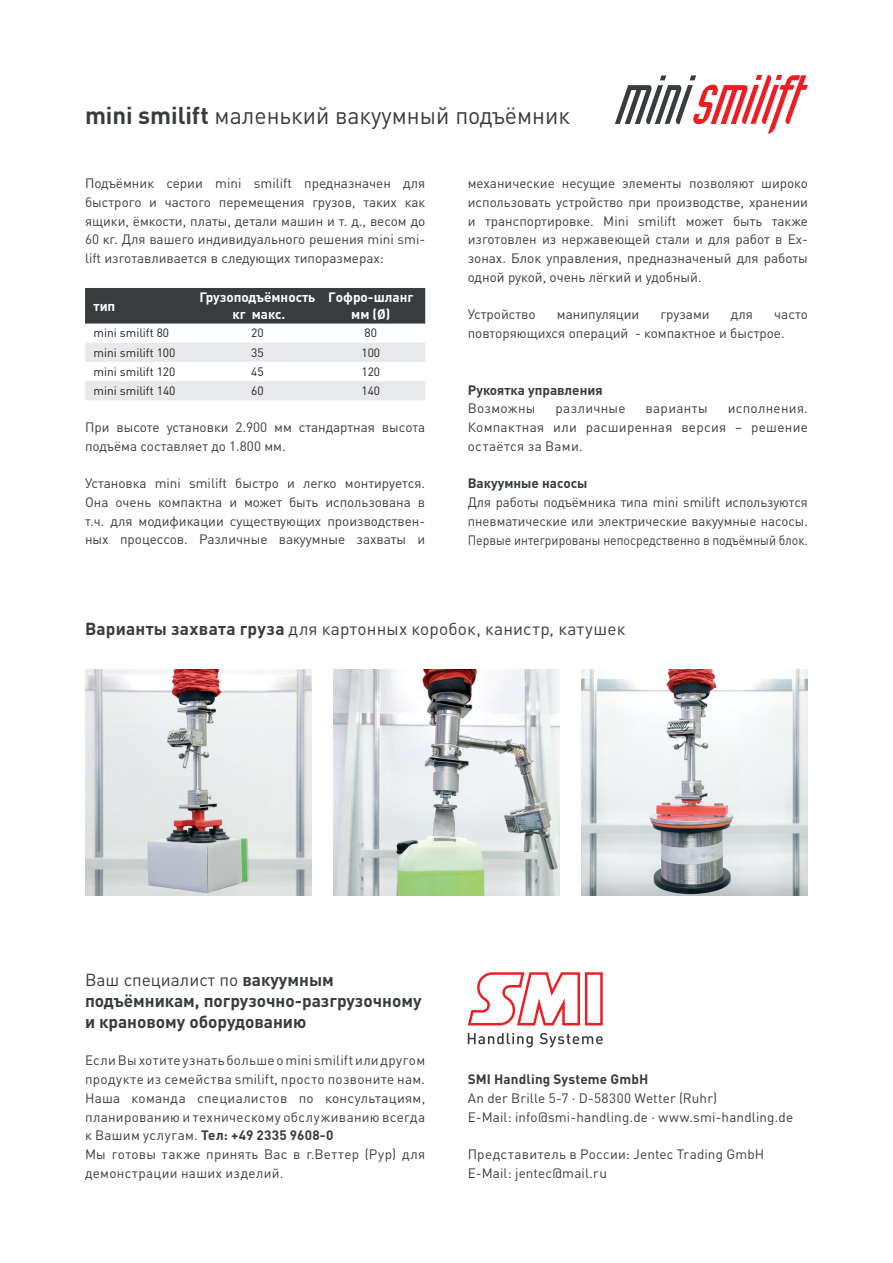
<style>
.page{position:relative;width:893px;height:1263px;background:#fff}
.page>*{position:absolute;margin:0;border:0;box-sizing:border-box;transform-origin:0 0}
.t1{font:24px "DIN Pro";color:#393c3f;scale:.96 1}
.t2{font:700 17.25px/21px "DIN Pro";color:#393c3f}
.t3{font:17.25px "DIN Pro";letter-spacing:.01em;color:#393c3f}
.t4{font:13.5px/18.8px "DIN Pro";letter-spacing:.01em;color:#393c3f;text-align:justify}
.t5{font:700 13.5px "DIN Pro";color:#393c3f}
.t6{font:700 13.5px/16.2px "DIN Pro";color:#fff;text-align:center}
.t7{font:12px "DIN Pro";color:#231f20}
.s1{font-weight:700}
.s2{font-weight:400}
</style>
<div class="page">
<svg style="left:468px;top:1033px;width:65px;height:14px"></svg>
<svg style="left:540px;top:1033px;width:63px;height:14px"></svg>
<svg style="left:468px;top:972px;width:135px;height:53px"></svg>
<svg style="left:615px;top:75px;width:193px;height:59px"></svg>
<div style="left:85px;top:288px;width:340px;height:36px;background:#393c3f"></div>
<svg style="left:85px;top:343px;width:340px;height:57px"></svg>
<img style="left:85px;top:669px;width:227px;height:227px">
<img style="left:333px;top:669px;width:227px;height:227px">
<img style="left:581px;top:669px;width:227px;height:227px">
<h1 class="t1" style="left:85px;top:96px;width:507px"><span class="s1">mini smilift</span> маленький вакуумный подъёмник</h1>
<p class="t4" style="left:85px;top:173px;width:342px">Подъёмник серии mini smilift предназначен для быстрого и частого перемещения грузов, таких как ящики, ёмкости, платы, детали машин и т. д., весом до 60 кг. Для вашего индивидуального решения mini smi&shy;lift изготавливается в следующих типоразмерах:</p>
<p class="t6" style="left:94px;top:296px;width:23px">тип</p>
<p class="t6" style="left:199px;top:288px;width:118px">Грузоподъёмность кг макс.</p>
<p class="t6" style="left:328px;top:288px;width:86px">Гофро-шланг мм (Ø)</p>
<p class="t7" style="left:94px;top:324px;width:77px">mini smilift 80</p>
<p class="t7" style="left:251px;top:324px;width:14px">20</p>
<p class="t7" style="left:365px;top:324px;width:14px">80</p>
<p class="t7" style="left:94px;top:343px;width:83px">mini smilift 100</p>
<p class="t7" style="left:251px;top:343px;width:14px">35</p>
<p class="t7" style="left:361px;top:343px;width:20px">100</p>
<p class="t7" style="left:94px;top:362px;width:83px">mini smilift 120</p>
<p class="t7" style="left:251px;top:362px;width:14px">45</p>
<p class="t7" style="left:361px;top:362px;width:20px">120</p>
<p class="t7" style="left:94px;top:381px;width:83px">mini smilift 140</p>
<p class="t7" style="left:251px;top:381px;width:14px">60</p>
<p class="t7" style="left:361px;top:381px;width:20px">140</p>
<p class="t4" style="left:85px;top:416px;width:342px">При высоте установки 2.900 мм стандартная высота подъёма составляет до 1.800 мм.</p>
<p class="t4" style="left:85px;top:472px;width:342px">Установка mini smilift быстро и легко монтируется.<br>Она очень компактна и может быть использована в т.ч. для модификации существующих производствен&shy;ных процессов. Различные вакуумные захваты и</p>
<p class="t4" style="left:468px;top:173px;width:342px">механические несущие элементы позволяют широко использовать устройство при производстве, хранении и транспортировке. Mini smilift может быть также изготовлен из нержавеющей стали и для работ в Ех&shy;зонах. Блок управления, предназначеный для работы одной рукой, очень лёгкий и удобный.</p>
<p class="t4" style="left:468px;top:304px;width:69px">Устройство</p>
<p class="t4" style="left:557px;top:304px;width:84px">манипуляции</p>
<p class="t4" style="left:661px;top:304px;width:51px">грузами</p>
<p class="t4" style="left:731px;top:304px;width:23px">для</p>
<p class="t4" style="left:468px;top:304px;width:342px;text-indent:306px">часто повторяющихся операций - компактное и быстрое.</p>
<p class="t5" style="left:468px;top:378px;width:136px">Рукоятка управления</p>
<p class="t4" style="left:468px;top:398px;width:69px">Возможны</p>
<p class="t4" style="left:555px;top:398px;width:72px">различные</p>
<p class="t4" style="left:645px;top:398px;width:64px">варианты</p>
<p class="t4" style="left:468px;top:398px;width:342px;text-indent:260px">исполнения.<br>Компактная или расширенная версия – решение остаётся за Вами.</p>
<p class="t5" style="left:468px;top:472px;width:121px">Вакуумные насосы</p>
<p class="t4" style="left:468px;top:491px;width:342px">Для работы подъёмника типа mini smilift используются пневматические или электрические вакуумные насосы.<br>Первые интегрированы непосредственно в подъёмный блок.</p>
<p class="t3" style="left:85px;top:615px;width:542px"><span class="s1">Варианты захвата груза</span> для картонных коробок, канистр, катушек</p>
<p class="t2" style="left:85px;top:967px;width:338px"><span class="s2">Ваш специалист по</span> вакуумным подъёмникам, погрузочно-разгрузочному и крановому оборудованию</p>
<p class="t4" style="left:85px;top:1050px;width:342px;text-align:left">Если Вы хотите узнать больше о mini smilift или другом продукте из семейства smilift, просто позвоните нам.<br>Наша команда специалистов по консультациям, планированию и техническому обслуживанию всегда к Вашим услугам. <span class="s1">Тел: +49 2335 9608-0<br></span>Мы готовы также принять Вас в г.Веттер (Рур) для демонстрации наших изделий.</p>
<p class="t5" style="left:468px;top:1068px;width:182px">SMI Handling Systeme GmbH</p>
<p class="t4" style="left:468px;top:1087px;width:327px">An der Brille 5-7 · D-58300 Wetter (Ruhr)<br>E-Mail: info@smi-handling.de · www.smi-handling.de</p>
<p class="t4" style="left:468px;top:1143px;width:298px">Представитель в России: Jentec Trading GmbH<br>E-Mail: jentec@mail.ru</p>
</div>
